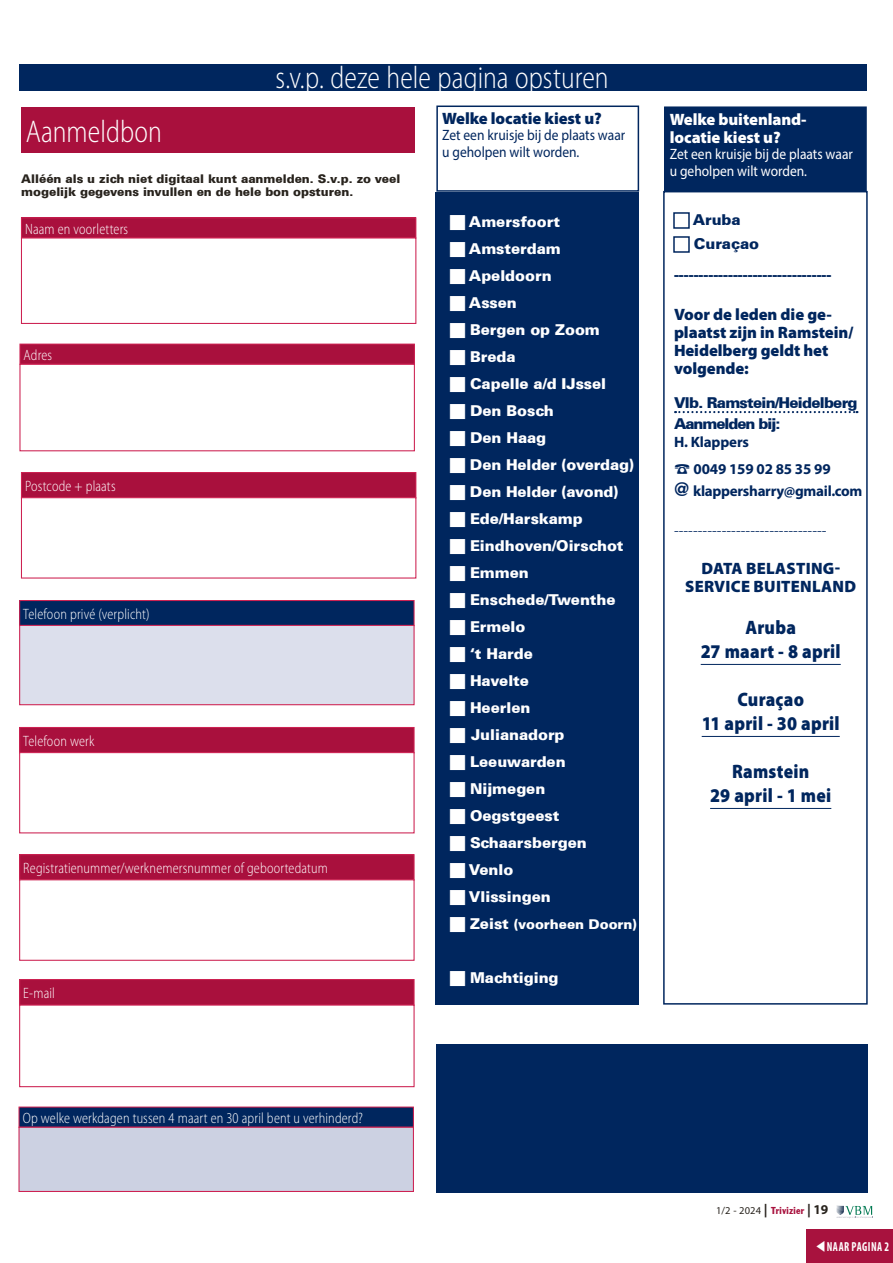
<style>
.page{position:relative;width:893px;height:1263px;background:#fff}
.page>*{position:absolute;margin:0;border:0;box-sizing:border-box;transform-origin:0 0}
.t1{font:300 semi-condensed 31.5px "Myriad Pro";color:#fff;scale:.9 1}
.t2{font:900 19.5px/24px "Myriad Pro";letter-spacing:.015em;color:#00265e;text-align:center;scale:.9 1}
.t3{font:900 16.5px/18px "Myriad Pro";letter-spacing:-.005em;color:#00265e}
.t4{font:900 16.5px/18px "Myriad Pro";letter-spacing:.015em;color:#00265e;text-align:center}
.t5{font:900 16.5px/18px "Myriad Pro";letter-spacing:-.005em;color:#fff}
.t6{font:900 15px/27px "Univers 75";letter-spacing:-.005em;color:#fff}
.t7{font:300 semi-condensed 15px "Myriad Pro";letter-spacing:.01em;color:#fff;scale:.9 1}
.t8{font:900 15px/21.3px "Univers 75";letter-spacing:-.05em;color:#00265e}
.t9{font:700 15px/27px "Myriad Pro";letter-spacing:-.015em;color:#00265e}
.t10{font:15px/16.5px "Myriad Pro";color:#00265e;scale:.9 1}
.t11{font:15px/16.5px "Myriad Pro";color:#fff;scale:.9 1}
.t12{font:15px "Chaparral Pro";color:#00265e}
.t13{font:900 15px/24px "Univers 75";letter-spacing:-.005em;color:#00265e}
.t14{font:900 13.5px "Univers 75";letter-spacing:-.005em;color:#fff}
.t15{font:700 condensed 13.2px "Myriad Pro";letter-spacing:.04em;color:#fff;scale:.84 1}
.t16{font:900 12px/13.5px "Univers 75";letter-spacing:-.005em;color:#28231d}
.t17{font:10.5px "Franklin Cond Gothic";letter-spacing:.02em;color:#a8123e}
.s1{font-size:15px}
.s2{font-family:"Futura Cond";font-size:18px}
.s3{font-family:"Myriad Pro";color:#28231d}
.s4{font-family:"Myriad Pro";font-weight:700;font-size:13.5px;color:#28231d}
</style>
<div class="page">
<div style="left:21px;top:218px;width:395px;height:20px;background:#a9103d"></div>
<div style="left:21px;top:217px;width:395px;height:22px;border:1px solid #cd2252"></div>
<div style="left:20px;top:344px;width:394px;height:20px;background:#a9103d"></div>
<div style="left:19px;top:344px;width:396px;height:21px;border:1px solid #cd2252"></div>
<div style="left:21px;top:473px;width:395px;height:25px;background:#a9103d"></div>
<div style="left:21px;top:472px;width:395px;height:26px;border:1px solid #cd2252"></div>
<div style="left:20px;top:600px;width:394px;height:26px;background:#00265e"></div>
<div style="left:19px;top:600px;width:396px;height:26px;border:1px solid #cd2252"></div>
<div style="left:20px;top:727px;width:394px;height:26px;background:#a9103d"></div>
<div style="left:19px;top:727px;width:396px;height:26px;border:1px solid #cd2252"></div>
<div style="left:20px;top:855px;width:394px;height:25px;background:#a9103d"></div>
<div style="left:19px;top:854px;width:396px;height:27px;border:1px solid #cd2252"></div>
<div style="left:20px;top:979px;width:394px;height:26px;background:#a9103d"></div>
<div style="left:19px;top:979px;width:396px;height:27px;border:1px solid #cd2252"></div>
<div style="left:19px;top:1107px;width:394px;height:20px;background:#00265e"></div>
<div style="left:21px;top:237px;width:395px;height:87px;background:#fff;border:1px solid #cd2252"></div>
<div style="left:19px;top:364px;width:396px;height:87px;background:#fff;border:1px solid #cd2252"></div>
<div style="left:21px;top:497px;width:395px;height:81px;background:#fff;border:1px solid #cd2252"></div>
<div style="left:19px;top:625px;width:396px;height:80px;background:#dcdfec;border:1px solid #cd2252"></div>
<div style="left:19px;top:752px;width:396px;height:81px;background:#fff;border:1px solid #cd2252"></div>
<div style="left:19px;top:879px;width:396px;height:82px;background:#fff;border:1px solid #cd2252"></div>
<div style="left:19px;top:1004px;width:396px;height:83px;background:#fff;border:1px solid #cd2252"></div>
<div style="left:18px;top:1127px;width:396px;height:65px;background:#ccd1e2;border:1px solid #cd2252"></div>
<div style="left:21px;top:107px;width:394px;height:46px;background:#a9103d"></div>
<div style="left:19px;top:65px;width:847px;height:26px;background:#00265e"></div>
<div style="left:436px;top:106px;width:203px;height:86px;border:2px solid #00265e"></div>
<div style="left:665px;top:107px;width:201px;height:84px;background:#00265e"></div>
<div style="left:664px;top:106px;width:203px;height:86px;border:2px solid #00265e"></div>
<div style="left:436px;top:192px;width:203px;height:812px;background:#00265e"></div>
<div style="left:663px;top:191px;width:205px;height:813px;border:2px solid #00265e"></div>
<svg style="left:675px;top:411px;width:182px;height:2px"></svg>
<hr style="left:701px;top:664px;width:140px;height:1px;background:#00265e">
<hr style="left:702px;top:736px;width:138px;height:1px;background:#00265e">
<hr style="left:710px;top:808px;width:121px;height:1px;background:#00265e">
<svg style="left:836px;top:1206px;width:37px;height:12px"></svg>
<div style="left:436px;top:1045px;width:432px;height:148px;background:#00265e"></div>
<div style="left:806px;top:1230px;width:87px;height:33px;background:#a8123e"></div>
<h1 class="t1" style="left:26px;top:114px;width:153px">Aanmeldbon</h1>
<h1 class="t1" style="left:276px;top:61px;width:371px">s.v.p. deze hele pagina opsturen</h1>
<p class="t3" style="left:442px;top:109px;width:161px">Welke locatie kiest u?</p>
<p class="t10" style="left:442px;top:127px;width:205px">Zet een kruisje bij de plaats waar u geholpen wilt worden.</p>
<p class="t16" style="left:21px;top:172px;width:381px">Alléén als u zich niet digitaal kunt aanmelden. S.v.p. zo veel mogelijk gegevens invullen en de hele bon opsturen.</p>
<p class="t7" style="left:25px;top:220px;width:116px">Naam en voorletters</p>
<p class="t7" style="left:24px;top:347px;width:33px">Adres</p>
<p class="t7" style="left:25px;top:478px;width:102px">Postcode + plaats</p>
<p class="t7" style="left:23px;top:606px;width:142px">Telefoon privé (verplicht)</p>
<p class="t7" style="left:23px;top:733px;width:81px">Telefoon werk</p>
<p class="t7" style="left:23px;top:860px;width:340px">Registratienummer/werknemersnummer of geboortedatum</p>
<p class="t7" style="left:23px;top:985px;width:37px">E-mail</p>
<p class="t6" style="left:469px;top:208px;width:167px">Amersfoort<br>Amsterdam<br>Apeldoorn<br>Assen<br>Bergen op Zoom<br>Breda<br>Capelle a/d IJssel<br>Den Bosch<br>Den Haag<br>Den Helder (overdag)<br>Den Helder (avond)<br>Ede/Harskamp<br>Eindhoven/Oirschot<br>Emmen<br>Enschede/Twenthe<br>Ermelo<br>‘t Harde<br>Havelte<br>Heerlen<br>Julianadorp<br>Leeuwarden<br>Nijmegen<br>Oegstgeest<br>Schaarsbergen<br>Venlo<br>Vlissingen</p>
<p class="t14" style="left:470px;top:915px;width:168px"><span class="s1">Zeist</span> (voorheen Doorn)</p>
<p class="t6" style="left:470px;top:964px;width:90px">Machtiging</p>
<p class="t5" style="left:670px;top:110px;width:138px">Welke buitenland&shy;locatie kiest u?</p>
<p class="t11" style="left:670px;top:146px;width:205px">Zet een kruisje bij de plaats waar u geholpen wilt worden.</p>
<p class="t13" style="left:693px;top:207px;width:68px">Aruba<br>Curaçao</p>
<p class="t8" style="left:674px;top:264px;width:159px">--------------------------------</p>
<p class="t3" style="left:674px;top:305px;width:181px">Voor de leden die ge&shy;plaatst zijn in Ramstein/<br>Heidelberg geldt het volgende:</p>
<p class="t8" style="left:674px;top:392px;width:185px">Vlb. Ramstein/Heidelberg<br>Aanmelden bij:</p>
<p class="t9" style="left:693px;top:428px;width:139px;text-indent:-20px">H. Klappers<br>0049 159 02 85 35 99</p>
<p class="t9" style="left:674px;top:477px;width:190px"><span class="s2">@</span> klappersharry@gmail.com</p>
<p class="t12" style="left:674px;top:522px;width:154px">--------------------------------</p>
<p class="t4" style="left:685px;top:560px;width:172px">DATA BELASTING-<br>SERVICE BUITENLAND</p>
<h2 class="t2" style="left:701px;top:616px;width:157px">Aruba<br>27 maart - 8 april</h2>
<h2 class="t2" style="left:702px;top:688px;width:155px">Curaçao<br>11 april - 30 april</h2>
<h2 class="t2" style="left:710px;top:760px;width:136px">Ramstein<br>29 april - 1 mei</h2>
<p class="t7" style="left:23px;top:1110px;width:380px">Op welke werkdagen tussen 4 maart en 30 april bent u verhinderd?</p>
<p class="t17" style="left:716px;top:1205px;width:114px"><span class="s3">1/2 - 2024</span> <span class="s4">|</span> Trivizier <span class="s4">| 19</span></p>
<p class="t15" style="left:816px;top:1238px;width:89px">▼NAAR PAGINA 2</p>
</div>
